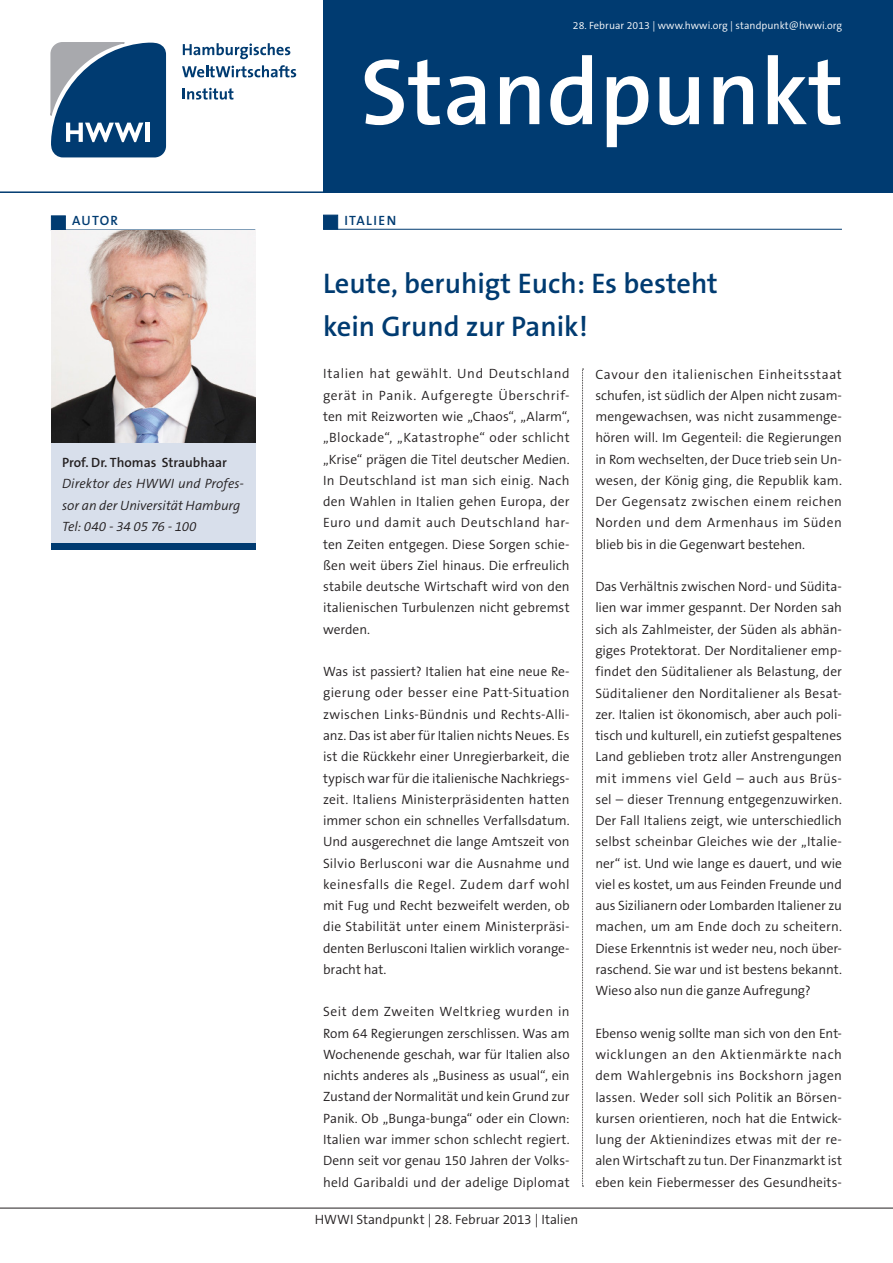
<style>
.page{position:relative;width:893px;height:1263px;background:#fff}
.page>*{position:absolute;margin:0;border:0;box-sizing:border-box;transform-origin:0 0}
.t1{font:600 94.5px "The Sans B6";color:#fff}
.t2{font:600 28.5px/42.5px "The Sans B6";color:#003b71}
.t3{font:300 13.5px/21.3px "The Sans B4";color:#231f20;text-align:justify}
.t4{font:italic 300 13.5px/21.3px "The Sans B4";color:#231f20}
.t5{font:600 13.5px "The Sans B6";color:#231f20}
.t6{font:600 13.5px "The Sans B6";letter-spacing:.1em;color:#003b71}
.t7{font:300 10.5px "The Sans B4";letter-spacing:.005em;color:#fff}
</style>
<div class="page">
<div style="left:51px;top:442px;width:204px;height:107px;background:#d8dfeb"></div>
<div style="left:323px;top:0;width:570px;height:191px;background:#003b71"></div>
<svg style="left:183px;top:88px;width:50px;height:12px"></svg>
<svg style="left:182px;top:65px;width:114px;height:12px"></svg>
<svg style="left:183px;top:43px;width:107px;height:16px"></svg>
<svg style="left:50px;top:42px;width:116px;height:115px;background:#346089"></svg>
<hr style="left:0;top:191px;width:893px;height:2px;background:#003b71">
<svg style="left:582px;top:369px;width:2px;height:818px"></svg>
<hr style="left:0;top:1208px;width:893px;height:1px;background:#231f20">
<div style="left:323px;top:215px;width:15px;height:15px;background:#003b71;border:1px solid #003b71"></div>
<hr style="left:323px;top:229px;width:519px;height:1px;background:#003b71">
<div style="left:51px;top:543px;width:204px;height:6px;background:#003b71"></div>
<div style="left:51px;top:215px;width:15px;height:15px;background:#003b71;border:1px solid #003b71"></div>
<img style="left:51px;top:230px;width:204px;height:212px">
<p class="t6" style="left:72px;top:213px;width:47px">AUTOR</p>
<p class="t5" style="left:62px;top:455px;width:166px">Prof. Dr. Thomas Straubhaar</p>
<p class="t4" style="left:62px;top:473px;width:183px">Direktor des HWWI und Profes&shy;sor an der Universität Hamburg<br>Tel: 040 - 34 05 76 - 100</p>
<p class="t7" style="left:573px;top:20px;width:271px">28. Februar 2013 | www.hwwi.org | standpunkt@hwwi.org</p>
<h1 class="t1" style="left:360px;top:41px;width:485px">Standpunkt</h1>
<p class="t6" style="left:344px;top:213px;width:53px">ITALIEN</p>
<h2 class="t2" style="left:323px;top:263px;width:396px">Leute, beruhigt Euch: Es besteht kein Grund zur Panik!</h2>
<p class="t3" style="left:323px;top:364px;width:248px">Italien hat gewählt. Und Deutschland gerät in Panik. Aufgeregte Überschrif&shy;ten mit Reizworten wie „Chaos“, „Alarm“, „Blockade“, „Katastrophe“ oder schlicht „Krise“ prägen die Titel deutscher Medien.<br>In Deutschland ist man sich einig. Nach den Wahlen in Italien gehen Europa, der Euro und damit auch Deutschland har&shy;ten Zeiten entgegen. Diese Sorgen schie&shy;ßen weit übers Ziel hinaus. Die erfreulich stabile deutsche Wirtschaft wird von den italienischen Turbulenzen nicht gebremst werden.</p>
<p class="t3" style="left:323px;top:661px;width:248px">Was ist passiert? Italien hat eine neue Re&shy;gierung oder besser eine Patt-Situation zwischen Links-Bündnis und Rechts-Alli&shy;anz. Das ist aber für Italien nichts Neues. Es ist die Rückkehr einer Unregierbarkeit, die typisch war für die italienische Nachkriegs&shy;zeit. Italiens Ministerpräsidenten hatten immer schon ein schnelles Verfallsdatum.<br>Und ausgerechnet die lange Amtszeit von Silvio Berlusconi war die Ausnahme und keinesfalls die Regel. Zudem darf wohl mit Fug und Recht bezweifelt werden, ob die Stabilität unter einem Ministerpräsi&shy;denten Berlusconi Italien wirklich vorange&shy;bracht hat.</p>
<p class="t3" style="left:323px;top:1001px;width:248px">Seit dem Zweiten Weltkrieg wurden in Rom 64 Regierungen zerschlissen. Was am Wochenende geschah, war für Italien also nichts anderes als „Business as usual“, ein Zustand der Normalität und kein Grund zur Panik. Ob „Bunga-bunga“ oder ein Clown:<br>Italien war immer schon schlecht regiert.<br>Denn seit vor genau 150 Jahren der Volks&shy;held Garibaldi und der adelige Diplomat</p>
<p class="t3" style="left:315px;top:1209px;width:265px">HWWI Standpunkt | 28. Februar 2013 | Italien</p>
<p class="t3" style="left:595px;top:364px;width:248px">Cavour den italienischen Einheitsstaat schufen, ist südlich der Alpen nicht zusam&shy;mengewachsen, was nicht zusammenge&shy;hören will. Im Gegenteil: die Regierungen in Rom wechselten, der Duce trieb sein Un&shy;wesen, der König ging, die Republik kam.<br>Der Gegensatz zwischen einem reichen Norden und dem Armenhaus im Süden blieb bis in die Gegenwart bestehen.</p>
<p class="t3" style="left:595px;top:576px;width:248px">Das Verhältnis zwischen Nord- und Südita&shy;lien war immer gespannt. Der Norden sah sich als Zahlmeister, der Süden als abhän&shy;giges Protektorat. Der Norditaliener emp&shy;findet den Süditaliener als Belastung, der Süditaliener den Norditaliener als Besat&shy;zer. Italien ist ökonomisch, aber auch poli&shy;tisch und kulturell, ein zutiefst gespaltenes Land geblieben trotz aller Anstrengungen mit immens viel Geld – auch aus Brüs&shy;sel – dieser Trennung entgegenzuwirken.<br>Der Fall Italiens zeigt, wie unterschiedlich selbst scheinbar Gleiches wie der „Italie&shy;ner“ ist. Und wie lange es dauert, und wie viel es kostet, um aus Feinden Freunde und aus Sizilianern oder Lombarden Italiener zu machen, um am Ende doch zu scheitern.<br>Diese Erkenntnis ist weder neu, noch über&shy;raschend. Sie war und ist bestens bekannt.<br>Wieso also nun die ganze Aufregung?</p>
<p class="t3" style="left:595px;top:1023px;width:248px">Ebenso wenig sollte man sich von den Ent&shy;wicklungen an den Aktienmärkte nach dem Wahlergebnis ins Bockshorn jagen lassen. Weder soll sich Politik an Börsen&shy;kursen orientieren, noch hat die Entwick&shy;lung der Aktienindizes etwas mit der re&shy;alen Wirtschaft zu tun. Der Finanzmarkt ist eben kein Fiebermesser des Gesundheits-</p>
</div>
